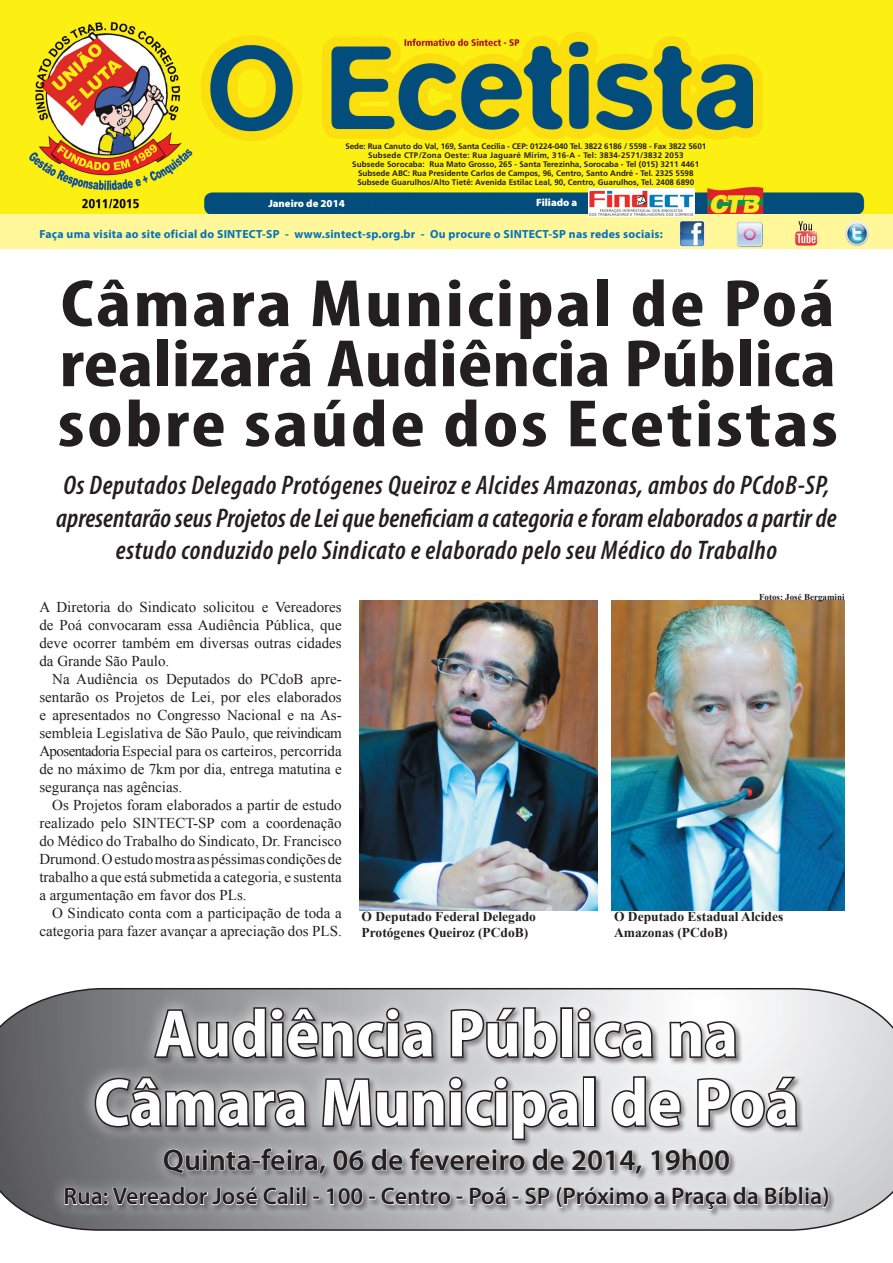
<style>
.page{position:relative;width:893px;height:1263px;background:#fff}
.page>*{position:absolute;margin:0;border:0;box-sizing:border-box;transform-origin:0 0}
.t1{font:700 condensed 67.5px/60px "Myriad Pro";color:#231f20;text-align:justify;scale:1.23 1}
.t2{font:700 semi-condensed 67.5px/69px "Myriad Pro";color:#fff;text-align:center}
.t3{font:600 30px "Myriad Pro";color:#231f20}
.t4{font:italic 600 condensed 27px/32.4px "Myriad Pro";letter-spacing:.02em;color:#231f20;text-align:center}
.t5{font:600 24px "Myriad Pro";color:#231f20}
.t6{font:15px/18px "Times New Roman";color:#231f20;text-align:justify}
.t7{font:700 13.5px/16.2px "Times New Roman";color:#231f20}
.t8{font:700 11.7px "Myriad Pro";letter-spacing:.02em;color:#0072bc}
.t9{font:900 10.65px "Myriad Pro";color:#fff}
.t10{font:700 9px "Times New Roman";color:#231f20}
.t11{font:700 8.1px/9px "Frutiger LT Std";color:#231f20;text-align:center}
</style>
<div class="page">
<svg style="left:0;top:988px;width:893px;height:243px;background:#a5a5a7"></svg>
<img style="left:0;top:0;width:893px;height:214px">
<div style="left:0;top:214px;width:893px;height:35px;background:#fff79a"></div>
<img style="left:845px;top:222px;width:24px;height:24px">
<img style="left:795px;top:222px;width:23px;height:24px">
<img style="left:736px;top:221px;width:27px;height:27px">
<img style="left:679px;top:221px;width:26px;height:25px">
<img style="left:589px;top:188px;width:106px;height:28px">
<img style="left:359px;top:601px;width:239px;height:309px">
<img style="left:612px;top:601px;width:232px;height:309px">
<div style="left:49px;top:992px;width:794px;height:232px;background:#fff;opacity:.76"></div>
<svg style="left:152px;top:1005px;width:283px;height:55px;background:#838284"></svg>
<svg style="left:449px;top:1005px;width:110px;height:55px;background:#918f90"></svg>
<div style="left:560px;top:1007px;width:13px;height:51px;border:3px solid #231f20"></div>
<svg style="left:576px;top:1006px;width:79px;height:54px"></svg>
<svg style="left:668px;top:1020px;width:70px;height:40px;background:#898687"></svg>
<svg style="left:93px;top:1074px;width:215px;height:55px;background:#7b7b7c"></svg>
<svg style="left:321px;top:1075px;width:260px;height:66px;background:#959495"></svg>
<div style="left:583px;top:1076px;width:13px;height:51px;border:3px solid #231f20"></div>
<svg style="left:610px;top:1075px;width:73px;height:54px;background:#9c9a9b"></svg>
<svg style="left:696px;top:1074px;width:103px;height:55px"></svg>
<svg style="left:163px;top:1147px;width:163px;height:27px;background:#aaaaac"></svg>
<svg style="left:333px;top:1149px;width:31px;height:22px"></svg>
<svg style="left:371px;top:1147px;width:32px;height:24px"></svg>
<svg style="left:410px;top:1147px;width:115px;height:24px;background:#c5c5c7"></svg>
<svg style="left:532px;top:1147px;width:33px;height:24px"></svg>
<svg style="left:571px;top:1149px;width:72px;height:25px;background:#cacacb"></svg>
<svg style="left:651px;top:1148px;width:79px;height:23px;background:#cfcfd0"></svg>
<svg style="left:64px;top:1182px;width:224px;height:42px;background:#949597"></svg>
<div style="left:290px;top:1187px;width:4px;height:18px;border:1px solid #fff"></div>
<div style="left:296px;top:1192px;width:4px;height:13px;border:1px solid #fff"></div>
<svg style="left:296px;top:1187px;width:4px;height:4px"></svg>
<div style="left:302px;top:1187px;width:4px;height:18px;border:1px solid #fff"></div>
<svg style="left:313px;top:1196px;width:7px;height:3px"></svg>
<svg style="left:326px;top:1188px;width:37px;height:17px"></svg>
<svg style="left:369px;top:1187px;width:94px;height:37px;background:#b7b7ba"></svg>
<svg style="left:469px;top:1186px;width:81px;height:19px;background:#c7c7c8"></svg>
<svg style="left:556px;top:1186px;width:110px;height:38px;background:#ccccce"></svg>
<svg style="left:672px;top:1187px;width:55px;height:37px;background:#cfcfd1"></svg>
<svg style="left:733px;top:1182px;width:25px;height:23px"></svg>
<svg style="left:765px;top:1184px;width:33px;height:21px"></svg>
<div style="left:799px;top:1187px;width:4px;height:18px;border:1px solid #fff"></div>
<svg style="left:805px;top:1187px;width:24px;height:21px"></svg>
<p class="t11" style="left:345px;top:142px;width:362px">Sede: Rua Canuto do Val, 169, Santa Cecília - CEP: 01224-040 Tel. 3822 6186 / 5598 - Fax 3822 5601<br>Subsede CTP/Zona Oeste: Rua Jaguaré Mirim, 316-A - Tel: 3834-2571/3832 2053<br>Subsede Sorocaba: Rua Mato Grosso, 265 - Santa Terezinha, Sorocaba - Tel (015) 3211 4461<br>Subsede ABC: Rua Presidente Carlos de Campos, 96, Centro, Santo André - Tel. 2325 5598<br>Subsede Guarulhos/Alto Tietê: Avenida Estilac Leal, 90, Centro, Guarulhos, Tel. 2408 6890</p>
<p class="t9" style="left:268px;top:196px;width:78px">Janeiro de 2014</p>
<p class="t9" style="left:536px;top:196px;width:43px">Filiado a</p>
<p class="t8" style="left:39px;top:226px;width:625px">Faça uma visita ao site oficial do SINTECT-SP - www.sintect-sp.org.br - Ou procure o SINTECT-SP nas redes sociais:</p>
<h1 class="t1" style="left:58px;top:272px;width:636px">Câmara Municipal de Poá realizará Audiência Pública sobre saúde dos Ecetistas</h1>
<p class="t4" style="left:56px;top:469px;width:782px">Os Deputados Delegado Protógenes Queiroz e Alcides Amazonas, ambos do PCdoB-SP, apresentarão seus Projetos de Lei que beneficiam a categoria e foram elaborados a partir de estudo conduzido pelo Sindicato e elaborado pelo seu Médico do Trabalho</p>
<p class="t10" style="left:759px;top:591px;width:87px">Fotos: José Bergamini</p>
<p class="t6" style="left:39px;top:598px;width:304px">A Diretoria do Sindicato solicitou e Vereadores de Poá convocaram essa Audiência Pública, que deve ocorrer também em diversas outras cidades da Grande São Paulo.</p>
<p class="t6" style="left:39px;top:670px;width:304px;text-indent:13px">Na Audiência os Deputados do PCdoB apre&shy;sentarão os Projetos de Lei, por eles elaborados e apresentados no Congresso Nacional e na As&shy;sembleia Legislativa de São Paulo, que reivindicam Aposentadoria Especial para os carteiros, percorrida de no máximo de 7km por dia, entrega matutina e segurança nas agências.</p>
<p class="t6" style="left:39px;top:796px;width:304px;text-indent:13px">Os Projetos foram elaborados a partir de estudo realizado pelo SINTECT-SP com a coordenação do Médico do Trabalho do Sindicato, Dr. Francisco Drumond. O estudo mostra as péssimas condições de trabalho a que está submetida a categoria, e sustenta a argumentação em favor dos PLs.</p>
<p class="t6" style="left:39px;top:904px;width:304px;text-align:right">O Sindicato conta com a participação de toda a categoria para fazer avançar a apreciação dos PLS.</p>
<p class="t7" style="left:362px;top:908px;width:176px">O Deputado Federal Delegado<br>Protógenes Queiroz (PCdoB)</p>
<p class="t7" style="left:614px;top:908px;width:171px">O Deputado Estadual Alcides<br>Amazonas (PCdoB)</p>
<h1 class="t2" style="left:94px;top:1000px;width:706px">Audiência Pública na<br>Câmara Municipal de Poá</h1>
<h2 class="t3" style="left:163px;top:1141px;width:569px">Quinta-feira, 06 de fevereiro de 2014, 19h00</h2>
<h3 class="t5" style="left:63px;top:1181px;width:768px">Rua: Vereador José Calil - 100 - Centro - Poá - SP (Próximo a Praça da Bíblia)</h3>
</div>
